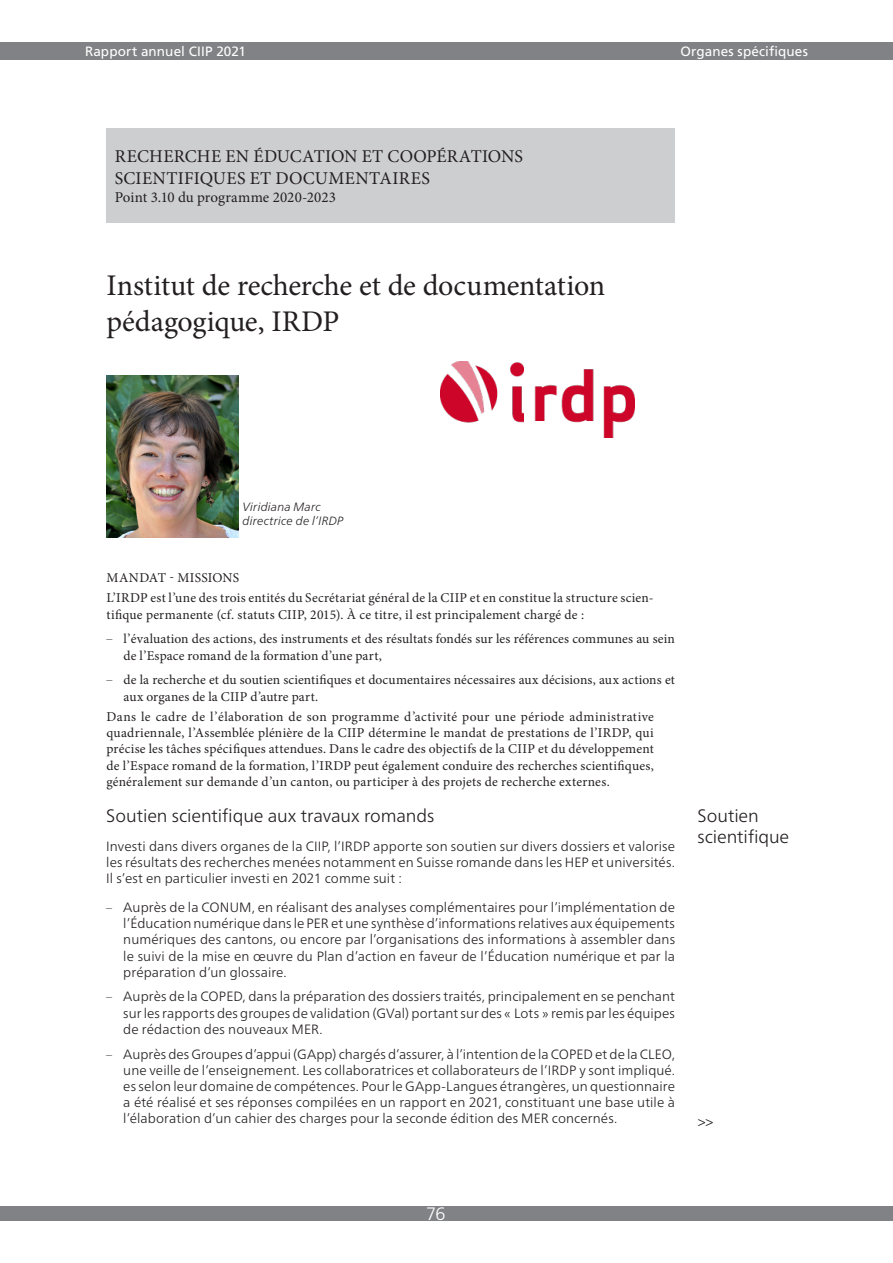
<style>
.page{position:relative;width:893px;height:1263px;background:#fff}
.page>*{position:absolute;margin:0;border:0;box-sizing:border-box;transform-origin:0 0}
.cm_titre_com{font:30px/36px "Minion Pro";letter-spacing:-.01em;color:#231f20}
.cm_mandat{font:18px/21.6px "Minion Pro";letter-spacing:.01em;color:#231f20}
.cm_sous-titre_p{font:300 18px/21.6px "Frutiger Neue LT Pro";letter-spacing:-.005em;color:#231f20}
.t1{font:300 18px "Frutiger LT Std";color:#fff}
.cm_mandat-2{font:15px "Minion Pro";color:#231f20}
.cm_texte{font:300 13.5px/16.2px "Frutiger Neue LT Pro";letter-spacing:.005em;color:#231f20;text-align:justify}
.cm_mandat-3{font:13.5px/16.2px "Minion Pro";letter-spacing:.015em;color:#231f20}
.cm_mandat-4{font:13.5px "Frutiger LT Std";letter-spacing:.01em;color:#fff}
.cm_mandat-5{font:italic 300 13.5px "Frutiger LT Std";color:#231f20}
.cm_légende{font:italic 300 12px/14.4px "Frutiger Neue LT Pro";letter-spacing:.01em;color:#231f20}
.s1{font-family:"Frutiger LT Std";font-weight:300;font-stretch:condensed;font-size:12px;color:#5f5f5f}
.s2{font-family:"Frutiger LT Std";font-stretch:condensed;font-size:12px;color:#5f5f5f}
</style>
<div class="page">
<div style="left:0;top:1205px;width:893px;height:15px;background:#808285"></div>
<div style="left:0;top:43px;width:893px;height:17px;background:#808285"></div>
<div style="left:106px;top:128px;width:569px;height:95px;background:#cdced0"></div>
<img style="left:441px;top:361px;width:193px;height:76px">
<img style="left:106px;top:375px;width:132px;height:162px">
<p class="cm_mandat-4" style="left:85px;top:43px;width:163px">Rapport annuel CIIP 2021</p>
<p class="cm_mandat-4" style="left:680px;top:43px;width:129px">Organes spécifiques</p>
<p class="cm_mandat" style="left:115px;top:146px;width:410px">RECHERCHE EN ÉDUCATION ET COOPÉRATIONS<br>SCIENTIFIQUES ET DOCUMENTAIRES</p>
<p class="cm_mandat-2" style="left:115px;top:187px;width:223px">Point 3.10 du programme 2020-2023</p>
<p class="cm_titre_com" style="left:106px;top:268px;width:500px">Institut de recherche et de documentation pédagogique, IRDP</p>
<p class="cm_légende" style="left:242px;top:500px;width:103px">Viridiana Marc directrice de l’IRDP</p>
<p class="cm_mandat-3" style="left:107px;top:570px;width:134px">MANDAT - MISSIONS</p>
<p class="cm_mandat-3" style="left:106px;top:590px;width:549px">L’IRDP est l’une des trois entités du Secrétariat général de la CIIP et en constitue la structure scien&shy;tifique permanente (cf. statuts CIIP, 2015). À ce titre, il est principalement chargé de :</p>
<p class="cm_mandat-3" style="left:123px;top:631px;width:553px;text-indent:-17px"><span class="s1">–</span> l’évaluation des actions, des instruments et des résultats fondés sur les références communes au sein de l’Espace romand de la formation d’une part,</p>
<p class="cm_mandat-3" style="left:123px;top:672px;width:553px;text-indent:-17px"><span class="s1">–</span> de la recherche et du soutien scientifiques et documentaires nécessaires aux décisions, aux actions et aux organes de la CIIP d’autre part.</p>
<p class="cm_mandat-3" style="left:106px;top:709px;width:549px;text-align:justify">Dans le cadre de l’élaboration de son programme d’activité pour une période administrative quadriennale, l’Assemblée plénière de la CIIP détermine le mandat de prestations de l’IRDP, qui précise les tâches spécifiques attendues. Dans le cadre des objectifs de la CIIP et du développement de l’Espace romand de la formation, l’IRDP peut également conduire des recherches scientifiques, généralement sur demande d’un canton, ou participer à des projets de recherche externes.</p>
<p class="cm_sous-titre_p" style="left:106px;top:804px;width:330px">Soutien scientifique aux travaux romands</p>
<p class="cm_texte" style="left:106px;top:837px;width:570px">Investi dans divers organes de la CIIP, l’IRDP apporte son soutien sur divers dossiers et valorise les résultats des recherches menées notamment en Suisse romande dans les HEP et universités.<br>Il s’est en particulier investi en 2021 comme suit :</p>
<p class="cm_texte" style="left:123px;top:899px;width:553px;text-indent:-17px"><span class="s2">–</span> Auprès de la CONUM, en réalisant des analyses complémentaires pour l’implémentation de l’Éducation numérique dans le PER et une synthèse d’informations relatives aux équipements numériques des cantons, ou encore par l’organisations des informations à assembler dans le suivi de la mise en œuvre du Plan d’action en faveur de l’Éducation numérique et par la préparation d’un glossaire.</p>
<p class="cm_texte" style="left:123px;top:988px;width:553px;text-indent:-17px"><span class="s2">–</span> Auprès de la COPED, dans la préparation des dossiers traités, principalement en se penchant sur les rapports des groupes de validation (GVal) portant sur des « Lots » remis par les équipes de rédaction des nouveaux MER.</p>
<p class="cm_texte" style="left:123px;top:1046px;width:553px;text-indent:-17px"><span class="s2">–</span> Auprès des Groupes d’appui (GApp) chargés d’assurer, à l’intention de la COPED et de la CLEO, une veille de l’enseignement. Les collaboratrices et collaborateurs de l’IRDP y sont impliqué. es selon leur domaine de compétences. Pour le GApp-Langues étrangères, un questionnaire a été réalisé et ses réponses compilées en un rapport en 2021, constituant une base utile à l’élaboration d’un cahier des charges pour la seconde édition des MER concernés.</p>
<p class="cm_sous-titre_p" style="left:697px;top:804px;width:93px">Soutien scientifique</p>
<p class="cm_mandat-5" style="left:697px;top:1113px;width:17px">&gt;&gt;</p>
<h2 class="t1" style="left:426px;top:1203px;width:21px">76</h2>
</div>
